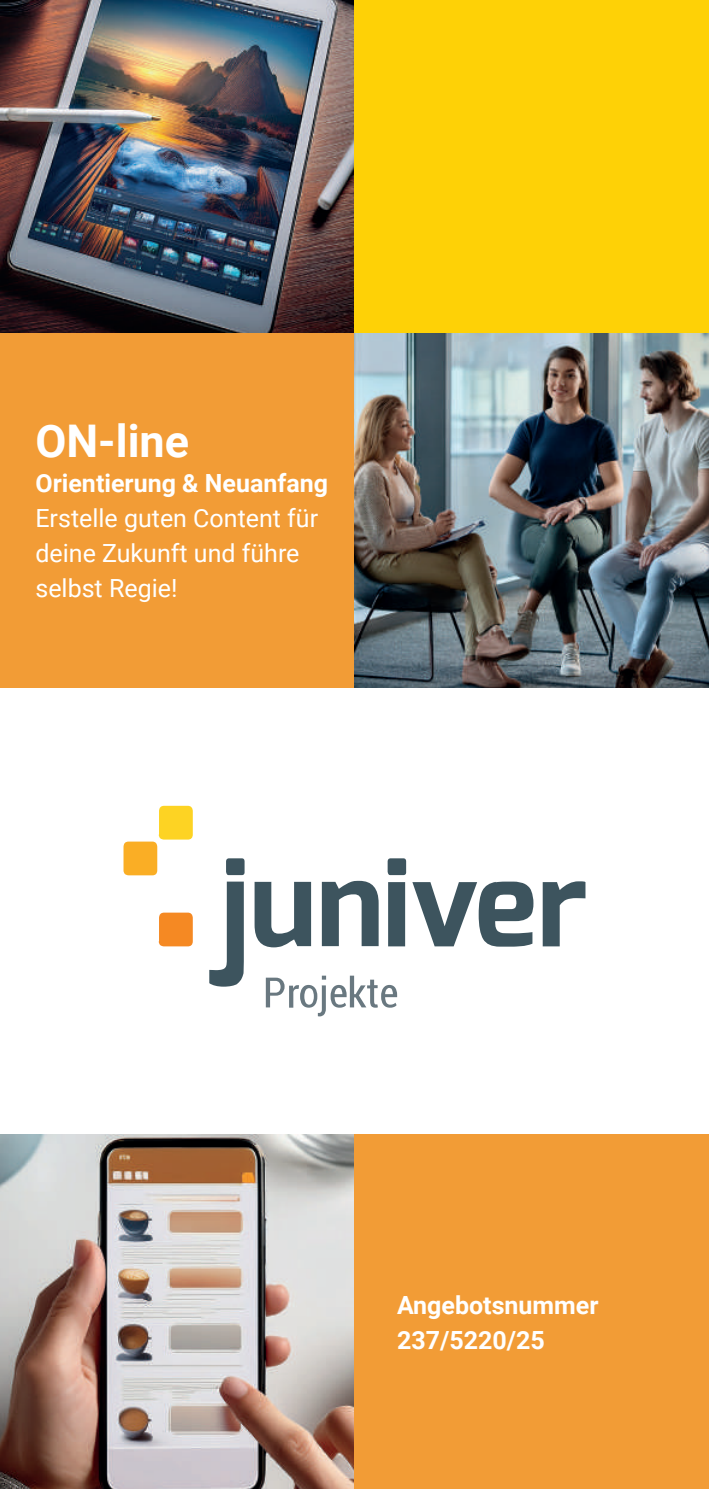
<style>
.page{position:relative;width:709px;height:1489px;background:#fff}
.page>*{position:absolute;margin:0;border:0;box-sizing:border-box;transform-origin:0 0}
.t1{font:700 45px "Roboto";color:#fff}
.t2{font:25px/35px "Roboto";color:#fff}
.t3{font:700 25px/35px "Roboto";color:#fff}
</style>
<div class="page">
<img style="left:0;top:0;width:354px;height:333px">
<img style="left:0;top:1134px;width:354px;height:354px">
<div style="left:0;top:333px;width:354px;height:354px;background:#f29c36"></div>
<svg style="left:266px;top:975px;width:131px;height:41px"></svg>
<svg style="left:254px;top:881px;width:57px;height:66px"></svg>
<svg style="left:322px;top:880px;width:56px;height:66px"></svg>
<svg style="left:387px;top:858px;width:19px;height:88px;background:#5d7079"></svg>
<svg style="left:412px;top:881px;width:121px;height:65px"></svg>
<svg style="left:542px;top:881px;width:43px;height:65px"></svg>
<svg style="left:226px;top:858px;width:18px;height:17px"></svg>
<svg style="left:209px;top:881px;width:35px;height:105px"></svg>
<svg style="left:123px;top:805px;width:70px;height:70px"></svg>
<svg style="left:159px;top:912px;width:34px;height:34px"></svg>
<div style="left:354px;top:0;width:355px;height:333px;background:#fed106"></div>
<div style="left:354px;top:1134px;width:355px;height:354px;background:#f29c36"></div>
<img style="left:354px;top:333px;width:355px;height:354px">
<h1 class="t1" style="left:35px;top:410px;width:155px">ON-line</h1>
<p class="t3" style="left:35px;top:465px;width:294px">Orientierung &amp; Neuanfang</p>
<p class="t2" style="left:35px;top:500px;width:284px">Erstelle guten Content für deine Zukunft und führe selbst Regie!</p>
<p class="t3" style="left:397px;top:1286px;width:203px">Angebotsnummer<br>237/5220/25</p>
</div>
